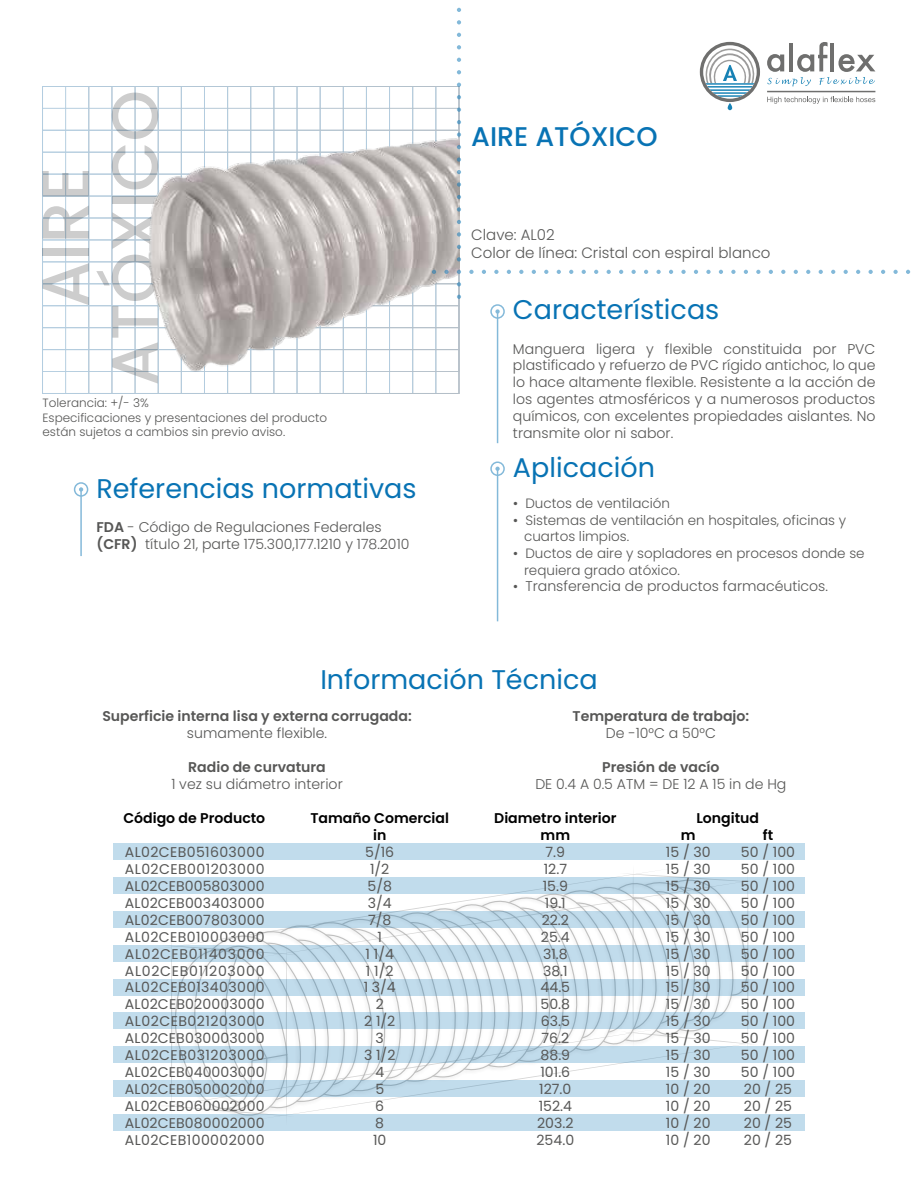
<style>
.page{position:relative;width:918px;height:1188px;background:#fff}
.page>*{position:absolute;margin:0;border:0;box-sizing:border-box;transform-origin:0 0}
.t1{font:27px "Poppins";color:#0873b4}
.t2{font:500 27px "Poppins";color:#0873b4}
.t3{font:300 15px/18px "Poppins";color:#575756}
.t4{font:14.1px/17px "Poppins";color:#575756;text-align:justify}
.t5{font:300 14.1px/17px "Poppins";color:#575756}
.t6{font:600 14.1px "Poppins";color:#575756}
.t7{font:600 14.1px/17px "Poppins";color:#000;text-align:center}
.t8{font:300 13.5px/16.2px "Poppins";color:#575756}
.t9{font:300 12px/14.4px "Poppins";color:#575756}
.s1{font-weight:600}
.s2{font-weight:400}
.s3{font-weight:400;font-size:13.5px}
</style>
<div class="page">
<svg style="left:164px;top:873px;width:586px;height:241px"></svg>
<div style="left:113px;top:877px;width:692px;height:17px;background:#c1dcec"></div>
<svg style="left:113px;top:911px;width:692px;height:17px;background:#bcd7e7"></svg>
<svg style="left:113px;top:945px;width:692px;height:17px;background:#bbd6e6"></svg>
<svg style="left:113px;top:979px;width:692px;height:17px;background:#bcd7e7"></svg>
<svg style="left:113px;top:1012px;width:692px;height:17px;background:#bcd7e7"></svg>
<svg style="left:113px;top:1046px;width:692px;height:17px;background:#bdd7e7"></svg>
<svg style="left:113px;top:1080px;width:692px;height:17px;background:#bed9e9"></svg>
<div style="left:113px;top:1114px;width:692px;height:17px;background:#c1dcec"></div>
<div style="left:113px;top:843px;width:692px;height:17px;background:#c1dcec"></div>
<div style="left:74px;top:482px;width:14px;height:15px;border:2px solid #0873b4;border-radius:50%"></div>
<svg style="left:79px;top:487px;width:4px;height:5px"></svg>
<hr style="left:80px;top:489px;width:2px;height:67px;background:#0873b4">
<div style="left:490px;top:461px;width:15px;height:15px;border:2px solid #0873b4;border-radius:50%"></div>
<svg style="left:495px;top:467px;width:5px;height:4px"></svg>
<hr style="left:497px;top:469px;width:1px;height:152px;background:#0873b4">
<div style="left:490px;top:304px;width:15px;height:15px;border:2px solid #0873b4;border-radius:50%"></div>
<svg style="left:495px;top:309px;width:5px;height:5px"></svg>
<hr style="left:497px;top:312px;width:1px;height:131px;background:#0873b4">
<div style="left:88px;top:86px;width:47px;height:308px;border:1px solid #fff"></div>
<div style="left:65px;top:86px;width:47px;height:308px;border:1px solid #fff"></div>
<div style="left:42px;top:349px;width:417px;height:45px;border:1px solid #fff"></div>
<div style="left:42px;top:86px;width:417px;height:45px;border:1px solid #fff"></div>
<div style="left:42px;top:108px;width:417px;height:44px;border:1px solid #fff"></div>
<svg style="left:43px;top:263px;width:46px;height:42px"></svg>
<div style="left:43px;top:249px;width:46px;height:7px;background:#cdcdcd"></div>
<svg style="left:43px;top:205px;width:46px;height:34px"></svg>
<svg style="left:43px;top:171px;width:46px;height:26px"></svg>
<svg style="left:96px;top:255px;width:62px;height:129px"></svg>
<svg style="left:112px;top:212px;width:23px;height:37px"></svg>
<div style="left:112px;top:197px;width:46px;height:7px;background:#cdcdcd"></div>
<svg style="left:112px;top:145px;width:23px;height:44px"></svg>
<svg style="left:112px;top:93px;width:46px;height:46px"></svg>
<img style="left:135px;top:130px;width:324px;height:247px">
<svg style="left:694px;top:270px;width:4px;height:4px"></svg>
<svg style="left:681px;top:270px;width:5px;height:4px"></svg>
<svg style="left:669px;top:270px;width:4px;height:4px"></svg>
<svg style="left:656px;top:270px;width:5px;height:4px"></svg>
<svg style="left:644px;top:270px;width:4px;height:4px"></svg>
<svg style="left:632px;top:270px;width:4px;height:4px"></svg>
<svg style="left:619px;top:270px;width:4px;height:4px"></svg>
<svg style="left:607px;top:270px;width:4px;height:4px"></svg>
<svg style="left:594px;top:270px;width:4px;height:4px"></svg>
<svg style="left:582px;top:270px;width:4px;height:4px"></svg>
<svg style="left:569px;top:270px;width:4px;height:4px"></svg>
<svg style="left:557px;top:270px;width:4px;height:4px"></svg>
<svg style="left:544px;top:270px;width:4px;height:4px"></svg>
<svg style="left:532px;top:270px;width:4px;height:4px"></svg>
<svg style="left:519px;top:270px;width:4px;height:4px"></svg>
<svg style="left:507px;top:270px;width:4px;height:4px"></svg>
<svg style="left:494px;top:270px;width:5px;height:4px"></svg>
<svg style="left:482px;top:270px;width:4px;height:4px"></svg>
<svg style="left:469px;top:270px;width:5px;height:4px"></svg>
<svg style="left:457px;top:270px;width:4px;height:4px"></svg>
<svg style="left:444px;top:270px;width:5px;height:4px"></svg>
<svg style="left:432px;top:270px;width:4px;height:4px"></svg>
<svg style="left:906px;top:270px;width:4px;height:4px"></svg>
<svg style="left:893px;top:270px;width:5px;height:4px"></svg>
<svg style="left:881px;top:270px;width:4px;height:4px"></svg>
<svg style="left:869px;top:270px;width:4px;height:4px"></svg>
<svg style="left:856px;top:270px;width:4px;height:4px"></svg>
<svg style="left:844px;top:270px;width:4px;height:4px"></svg>
<svg style="left:831px;top:270px;width:4px;height:4px"></svg>
<svg style="left:819px;top:270px;width:4px;height:4px"></svg>
<svg style="left:806px;top:270px;width:4px;height:4px"></svg>
<svg style="left:794px;top:270px;width:4px;height:4px"></svg>
<svg style="left:781px;top:270px;width:4px;height:4px"></svg>
<svg style="left:769px;top:270px;width:4px;height:4px"></svg>
<svg style="left:756px;top:270px;width:5px;height:4px"></svg>
<svg style="left:744px;top:270px;width:4px;height:4px"></svg>
<svg style="left:731px;top:270px;width:5px;height:4px"></svg>
<svg style="left:719px;top:270px;width:4px;height:4px"></svg>
<svg style="left:706px;top:270px;width:5px;height:4px"></svg>
<svg style="left:457px;top:33px;width:4px;height:4px"></svg>
<svg style="left:457px;top:45px;width:4px;height:4px"></svg>
<svg style="left:457px;top:58px;width:4px;height:4px"></svg>
<svg style="left:457px;top:70px;width:4px;height:4px"></svg>
<svg style="left:457px;top:83px;width:4px;height:4px"></svg>
<svg style="left:457px;top:95px;width:4px;height:4px"></svg>
<svg style="left:457px;top:108px;width:4px;height:4px"></svg>
<svg style="left:457px;top:120px;width:4px;height:4px"></svg>
<svg style="left:457px;top:133px;width:4px;height:4px"></svg>
<svg style="left:457px;top:145px;width:4px;height:4px"></svg>
<svg style="left:457px;top:157px;width:4px;height:5px"></svg>
<svg style="left:457px;top:170px;width:4px;height:4px"></svg>
<svg style="left:457px;top:182px;width:4px;height:5px"></svg>
<svg style="left:457px;top:195px;width:4px;height:4px"></svg>
<svg style="left:457px;top:207px;width:4px;height:5px"></svg>
<svg style="left:457px;top:220px;width:4px;height:4px"></svg>
<svg style="left:457px;top:232px;width:4px;height:5px"></svg>
<svg style="left:457px;top:245px;width:4px;height:4px"></svg>
<svg style="left:457px;top:257px;width:4px;height:4px"></svg>
<svg style="left:457px;top:282px;width:4px;height:4px"></svg>
<svg style="left:457px;top:295px;width:4px;height:4px"></svg>
<svg style="left:457px;top:8px;width:4px;height:4px"></svg>
<svg style="left:457px;top:20px;width:4px;height:4px"></svg>
<svg style="left:767px;top:42px;width:108px;height:44px"></svg>
<hr style="left:830px;top:43px;width:4px;height:28px;background:#6f6f6e">
<svg style="left:700px;top:42px;width:60px;height:68px"></svg>
<svg style="left:767px;top:97px;width:108px;height:7px"></svg>
<hr style="left:767px;top:91px;width:108px;height:1px;background:#6f6f6e">
<h1 class="t2" style="left:471px;top:121px;width:188px">AIRE ATÓXICO</h1>
<p class="t3" style="left:471px;top:226px;width:301px">Clave: AL02<br>Color de línea: Cristal con espiral blanco</p>
<p class="t9" style="left:43px;top:396px;width:286px">Tolerancia: +/- 3%<br>Especificaciones y presentaciones del producto están sujetos a cambios sin previo aviso.</p>
<h1 class="t1" style="left:97px;top:473px;width:322px">Referencias normativas</h1>
<p class="t5" style="left:97px;top:519px;width:314px"><span class="s1">FDA</span> - Código de Regulaciones Federales <span class="s1">(CFR)</span> título 21, parte 175.300,177.1210 y 178.2010</p>
<h1 class="t1" style="left:513px;top:294px;width:208px">Características</h1>
<p class="t5" style="left:513px;top:340px;width:364px;text-align:justify">Manguera ligera y flexible constituida por PVC plastificado y refuerzo de PVC rígido antichoc, lo que lo hace altamente flexible. Resistente a la acción de los agentes atmosféricos y a numerosos productos químicos, con excelentes propiedades aislantes. No transmite olor ni sabor.</p>
<h1 class="t1" style="left:513px;top:452px;width:143px">Aplicación</h1>
<p class="t8" style="left:513px;top:496px;width:159px"><span class="s2">•</span> Ductos de ventilación</p>
<p class="t8" style="left:524px;top:512px;width:324px;text-indent:-11px"><span class="s2">•</span> Sistemas de ventilación en hospitales, oficinas y cuartos limpios.</p>
<p class="t8" style="left:524px;top:546px;width:342px;text-indent:-11px"><span class="s2">•</span> Ductos de aire y sopladores en procesos donde se requiera grado atóxico.</p>
<p class="t5" style="left:513px;top:578px;width:317px"><span class="s3">•</span> Transferencia de productos farmacéuticos.</p>
<h1 class="t1" style="left:320px;top:664px;width:279px">Información Técnica</h1>
<p class="t6" style="left:102px;top:708px;width:311px">Superficie interna lisa y externa corrugada:</p>
<p class="t5" style="left:187px;top:725px;width:142px">sumamente flexible.</p>
<p class="t6" style="left:188px;top:759px;width:139px">Radio de curvatura</p>
<p class="t5" style="left:171px;top:776px;width:173px">1 vez su diámetro interior</p>
<p class="t7" style="left:123px;top:809px;width:143px">Código de Producto</p>
<p class="t4" style="left:125px;top:844px;width:141px">AL02CEB051603000<br>AL02CEB001203000<br>AL02CEB005803000<br>AL02CEB003403000<br>AL02CEB007803000<br>AL02CEB010003000<br>AL02CEB011403000<br>AL02CEB011203000<br>AL02CEB013403000<br>AL02CEB020003000<br>AL02CEB021203000<br>AL02CEB030003000<br>AL02CEB031203000<br>AL02CEB040003000<br>AL02CEB050002000<br>AL02CEB060002000<br>AL02CEB080002000<br>AL02CEB100002000</p>
<p class="t7" style="left:310px;top:809px;width:140px">Tamaño Comercial in</p>
<p class="t4" style="left:364px;top:844px;width:34px;text-align:center">5/16<br>1/2<br>5/8<br>3/4<br>7/8<br>1<br>1 1/4<br>1 1/2<br>1 3/4<br>2<br>2 1/2<br>3<br>3 1/2<br>4<br>5<br>6<br>8<br>10</p>
<p class="t6" style="left:573px;top:708px;width:178px">Temperatura de trabajo:</p>
<p class="t5" style="left:606px;top:725px;width:112px">De -10°C a 50°C</p>
<p class="t6" style="left:602px;top:759px;width:119px">Presión de vacío</p>
<p class="t5" style="left:535px;top:776px;width:253px">DE 0.4 A 0.5 ATM = DE 12 A 15 in de Hg</p>
<p class="t7" style="left:494px;top:809px;width:124px">Diametro interior mm</p>
<p class="t4" style="left:537px;top:844px;width:39px;text-align:center">7.9<br>12.7<br>15.9<br>19.1<br>22.2<br>25.4<br>31.8<br>38.1<br>44.5<br>50.8<br>63.5<br>76.2<br>88.9<br>101.6<br>127.0<br>152.4<br>203.2<br>254.0</p>
<p class="t7" style="left:696px;top:809px;width:64px">Longitud</p>
<p class="t7" style="left:681px;top:826px;width:16px">m</p>
<p class="t7" style="left:763px;top:826px;width:12px">ft</p>
<p class="t4" style="left:666px;top:844px;width:46px">15 / 30<br>15 / 30<br>15 / 30<br>15 / 30<br>15 / 30<br>15 / 30<br>15 / 30<br>15 / 30<br>15 / 30<br>15 / 30<br>15 / 30<br>15 / 30<br>15 / 30<br>15 / 30<br>10 / 20<br>10 / 20<br>10 / 20<br>10 / 20</p>
<p class="t4" style="left:741px;top:844px;width:56px;text-align:left">50 / 100<br>50 / 100<br>50 / 100<br>50 / 100<br>50 / 100<br>50 / 100<br>50 / 100<br>50 / 100<br>50 / 100<br>50 / 100<br>50 / 100<br>50 / 100<br>50 / 100<br>50 / 100<br>20 / 25<br>20 / 25<br>20 / 25<br>20 / 25</p>
</div>
